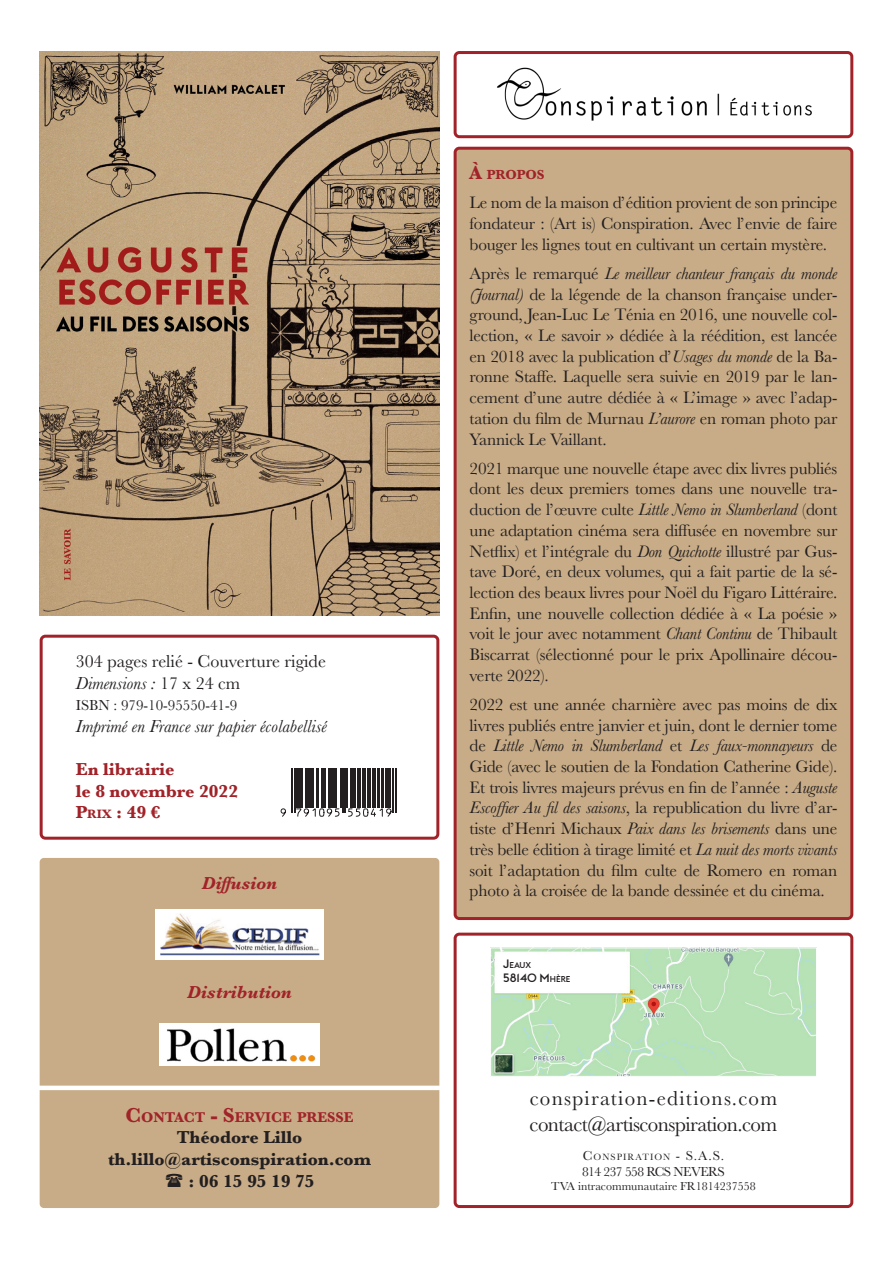
<style>
.page{position:relative;width:893px;height:1263px;background:#fff}
.page>*{position:absolute;margin:0;border:0;box-sizing:border-box;transform-origin:0 0}
.t1{font:21px "Baskerville";letter-spacing:-.025em;color:#231f20}
.t2{font:21px "Baskerville";letter-spacing:.06em;color:#231f20}
.t3{font:italic 18px "Baskerville";color:#231f20}
.t4{font:700 18px "Baskerville";color:#231f20}
.t5{font:18px "Baskerville";color:#231f20}
.t6{font:700 18px "Baskerville";color:#a12329}
.t7{font:italic 700 18px "Baskerville";color:#a12329}
.t8{font:17.25px/20.7px "Baskerville";letter-spacing:-.01em;color:#231f20;text-align:justify}
.t9{font:15px "Baskerville";color:#231f20}
.t10{font:700 14.7px "Baskerville";color:#a12329}
.t11{font:700 13.65px "Baskerville";color:#a12329}
.t12{font:13.5px "Baskerville";letter-spacing:-.04em;color:#231f20}
.t13{font:700 12.6px "Baskerville";color:#a12329}
.t14{font:12px "Baskerville";color:#231f20}
.t15{font:500 12px "Euclid Flex";color:#231f20}
.t16{font:9.45px "Baskerville";letter-spacing:.115em;color:#231f20}
.t17{font:500 8.4px "Euclid Flex";color:#231f20}
.s1{font-style:normal}
.s2{font-size:18px}
.s3{font-size:21px}
.s4{font-size:19.5px}
.s5{font-style:italic}
.s6{font-size:12px}
.s7{font-size:8.4px}
.s8{font-size:13.5px}
</style>
<div class="page">
<div style="left:40px;top:635px;width:399px;height:205px;border:3px solid #a12329;border-radius:4px"></div>
<img style="left:40px;top:51px;width:399px;height:564px">
<svg style="left:291px;top:768px;width:106px;height:45px;fill:#231f20"></svg>
<hr style="left:292px;top:768px;width:1px;height:45px;background:#231f20">
<hr style="left:294px;top:768px;width:1px;height:45px;background:#231f20">
<hr style="left:296px;top:768px;width:3px;height:39px;background:#231f20">
<hr style="left:301px;top:768px;width:2px;height:39px;background:#231f20">
<hr style="left:305px;top:768px;width:1px;height:39px;background:#231f20">
<hr style="left:307px;top:768px;width:3px;height:39px;background:#231f20">
<hr style="left:312px;top:768px;width:2px;height:39px;background:#231f20">
<hr style="left:316px;top:768px;width:2px;height:39px;background:#231f20">
<hr style="left:321px;top:768px;width:3px;height:39px;background:#231f20">
<hr style="left:325px;top:768px;width:1px;height:39px;background:#231f20">
<hr style="left:328px;top:768px;width:1px;height:39px;background:#231f20">
<hr style="left:330px;top:768px;width:3px;height:39px;background:#231f20">
<hr style="left:335px;top:768px;width:2px;height:39px;background:#231f20">
<hr style="left:340px;top:768px;width:1px;height:39px;background:#231f20">
<hr style="left:342px;top:768px;width:1px;height:45px;background:#231f20">
<hr style="left:344px;top:768px;width:2px;height:45px;background:#231f20">
<hr style="left:347px;top:768px;width:1px;height:39px;background:#231f20">
<hr style="left:350px;top:768px;width:3px;height:39px;background:#231f20">
<hr style="left:354px;top:768px;width:1px;height:39px;background:#231f20">
<hr style="left:358px;top:768px;width:3px;height:39px;background:#231f20">
<hr style="left:362px;top:768px;width:3px;height:39px;background:#231f20">
<hr style="left:368px;top:768px;width:1px;height:39px;background:#231f20">
<hr style="left:370px;top:768px;width:1px;height:39px;background:#231f20">
<hr style="left:372px;top:768px;width:3px;height:39px;background:#231f20">
<hr style="left:377px;top:768px;width:3px;height:39px;background:#231f20">
<hr style="left:382px;top:768px;width:2px;height:39px;background:#231f20">
<hr style="left:385px;top:768px;width:3px;height:39px;background:#231f20">
<hr style="left:390px;top:768px;width:1px;height:39px;background:#231f20">
<hr style="left:393px;top:768px;width:1px;height:45px;background:#231f20">
<hr style="left:395px;top:768px;width:1px;height:45px;background:#231f20">
<svg style="left:280px;top:807px;width:112px;height:10px"></svg>
<div style="left:40px;top:858px;width:399px;height:350px;background:#c8ac87;border-radius:4px"></div>
<div style="left:155px;top:909px;width:169px;height:51px;background:#fff"></div>
<img style="left:160px;top:913px;width:159px;height:42px">
<div style="left:159px;top:1023px;width:161px;height:42px;background:#fff"></div>
<img style="left:167px;top:1028px;width:148px;height:34px">
<img style="left:497px;top:67px;width:315px;height:54px">
<img style="left:492px;top:949px;width:323px;height:126px">
<div style="left:490px;top:947px;width:327px;height:130px;border:1px solid #fff"></div>
<hr style="left:33px;top:1086px;width:413px;height:4px;background:#fff">
<div style="left:454px;top:933px;width:399px;height:275px;border:3px solid #a12329;border-radius:4px"></div>
<div style="left:454px;top:51px;width:399px;height:87px;border:3px solid #a12329;border-radius:4px"></div>
<div style="left:455px;top:148px;width:397px;height:770px;background:#c8ac87;border-radius:4px"></div>
<div style="left:454px;top:147px;width:399px;height:773px;border:3px solid #a12329;border-radius:4px"></div>
<p class="t5" style="left:76px;top:650px;width:252px">304 pages relié - Couverture rigide</p>
<p class="t3" style="left:76px;top:671px;width:166px">Dimensions : <span class="s1">17 x 24 cm</span></p>
<p class="t9" style="left:76px;top:696px;width:163px">ISBN : 979-10-95550-41-9</p>
<p class="t3" style="left:76px;top:714px;width:252px">Imprimé en France sur papier écolabellisé</p>
<p class="t6" style="left:76px;top:756px;width:100px">En librairie</p>
<p class="t6" style="left:76px;top:778px;width:164px">le 8 novembre 2022</p>
<p class="t13" style="left:76px;top:805px;width:86px"><span class="s2">P</span>RIX <span class="s2">:</span> <span class="s2">49 €</span></p>
<p class="t7" style="left:202px;top:870px;width:77px">Diffusion</p>
<p class="t7" style="left:187px;top:980px;width:106px">Distribution</p>
<p class="t10" style="left:125px;top:1107px;width:230px"><span class="s3">C</span>ONTACT <span class="s3">- S</span>ERVICE PRESSE</p>
<p class="t4" style="left:177px;top:1125px;width:127px">Théodore Lillo</p>
<p class="t4" style="left:108px;top:1146px;width:264px">th.lillo@artisconspiration.com</p>
<p class="t4" style="left:189px;top:1168px;width:128px">: 06 15 95 19 75</p>
<p class="t11" style="left:470px;top:165px;width:75px"><span class="s4">À</span> PROPOS</p>
<p class="t8" style="left:470px;top:192px;width:369px">Le nom de la maison d’édition provient de son principe fondateur : (Art is) Conspiration. Avec l’envie de faire bouger les lignes tout en cultivant un certain mystère.</p>
<p class="t8" style="left:470px;top:263px;width:369px">Après le remarqué <span class="s5">Le meilleur chanteur français du monde (Journal)</span> de la légende de la chanson française under&shy;ground, Jean-Luc Le Ténia en 2016, une nouvelle col&shy;lection, « Le savoir » dédiée à la réédition, est lancée en 2018 avec la publication d’<span class="s5">Usages du monde</span> de la Ba&shy;ronne Staffe. Laquelle sera suivie en 2019 par le lan&shy;cement d’une autre dédiée à « L’image » avec l’adap&shy;tation du film de Murnau <span class="s5">L’aurore</span> en roman photo par Yannick Le Vaillant.</p>
<p class="t8" style="left:470px;top:458px;width:369px">2021 marque une nouvelle étape avec dix livres publiés dont les deux premiers tomes dans une nouvelle tra&shy;duction de l’œuvre culte <span class="s5">Little Nemo in Slumberland</span> (dont une adaptation cinéma sera diffusée en novembre sur Netflix) et l’intégrale du <span class="s5">Don Quichotte</span> illustré par Gus&shy;tave Doré, en deux volumes, qui a fait partie de la sé&shy;lection des beaux livres pour Noël du Figaro Littéraire.<br>Enfin, une nouvelle collection dédiée à « La poésie » voit le jour avec notamment <span class="s5">Chant Continu</span> de Thibault Biscarrat (sélectionné pour le prix Apollinaire décou&shy;verte 2022).</p>
<p class="t8" style="left:470px;top:694px;width:369px">2022 est une année charnière avec pas moins de dix livres publiés entre janvier et juin, dont le dernier tome de <span class="s5">Little Nemo in Slumberland</span> et <span class="s5">Les faux-monnayeurs</span> de Gide (avec le soutien de la Fondation Catherine Gide).<br>Et trois livres majeurs prévus en fin de l’année : <span class="s5">Auguste Escoffier Au fil des saisons</span>, la republication du livre d’ar&shy;tiste d’Henri Michaux <span class="s5">Paix dans les brisements</span> dans une très belle édition à tirage limité et <span class="s5">La nuit des morts vivants </span>soit l’adaptation du film culte de Romero en roman photo à la croisée de la bande dessinée et du cinéma.</p>
<p class="t17" style="left:503px;top:960px;width:30px"><span class="s6">J</span>EAUX</p>
<p class="t15" style="left:503px;top:971px;width:69px">58140 M<span class="s7">HÈRE</span></p>
<p class="t2" style="left:530px;top:1085px;width:249px">conspiration-editions.com</p>
<p class="t1" style="left:530px;top:1110px;width:249px">contact@artisconspiration.com</p>
<p class="t16" style="left:583px;top:1150px;width:143px"><span class="s8">C</span>ONSPIRATION <span class="s8">- S.A.S.</span></p>
<p class="t12" style="left:582px;top:1163px;width:144px">814 237 558 RCS NEVERS</p>
<p class="t14" style="left:551px;top:1178px;width:206px">TVA intracommunautaire FR1814237558</p>
</div>
